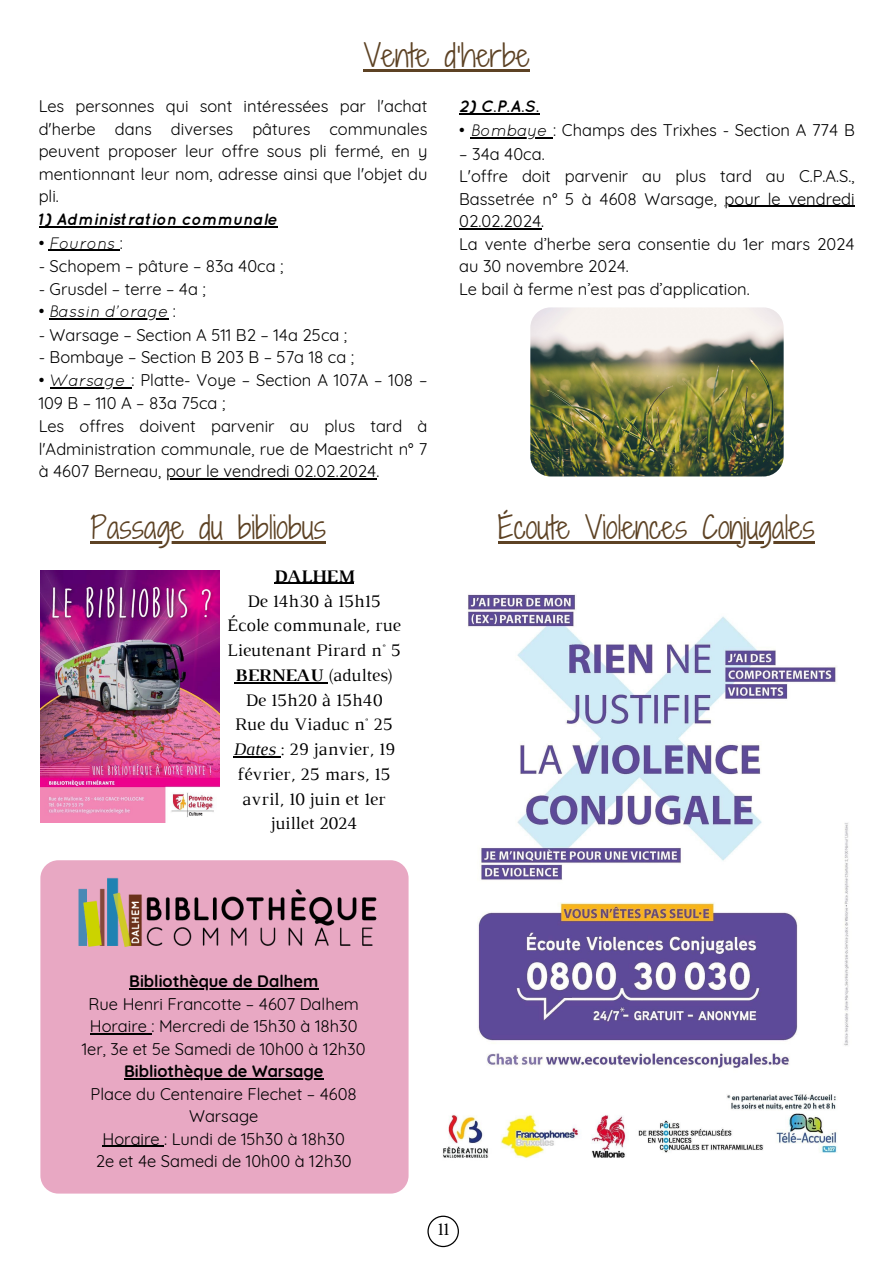
<style>
.page{position:relative;width:893px;height:1264px;background:#fff}
.page>*{position:absolute;margin:0;border:0;box-sizing:border-box;transform-origin:0 0}
.t1{font:30px "Shadows Into Light Two";color:#5d4224}
.t2{font:18px/24.8px "Luthier";color:#000}
.t3{font:700 18px "Luthier";color:#000}
.t4{font:16.5px/22.5px "Quicksand";color:#000;text-align:justify}
.t5{font:700 16.5px "Quicksand";color:#000}
.t6{font:italic 700 16.5px "Quicksand";color:#000}
.t7{font:italic 16.5px "Quicksand";color:#000}
.s1{font-style:normal}
.s2{font-style:italic}
.s3{font-weight:700}
</style>
<div class="page">
<svg style="left:427px;top:1215px;width:32px;height:32px"></svg>
<img style="left:530px;top:307px;width:253px;height:169px;border-radius:20px">
<img style="left:443px;top:594px;width:406px;height:564px">
<hr style="left:364px;top:69px;width:165px;height:2px;background:#5d4224">
<hr style="left:39px;top:226px;width:238px;height:1px;background:#000">
<hr style="left:49px;top:250px;width:71px;height:1px;background:#000">
<hr style="left:49px;top:318px;width:119px;height:1px;background:#000">
<hr style="left:50px;top:387px;width:81px;height:1px;background:#000">
<hr style="left:166px;top:478px;width:210px;height:1px;background:#000">
<hr style="left:459px;top:113px;width:80px;height:2px;background:#000">
<hr style="left:470px;top:137px;width:83px;height:1px;background:#000">
<hr style="left:724px;top:206px;width:130px;height:1px;background:#000">
<hr style="left:459px;top:228px;width:82px;height:1px;background:#000">
<img style="left:40px;top:570px;width:179px;height:252px">
<hr style="left:90px;top:541px;width:236px;height:2px;background:#5d4224">
<hr style="left:274px;top:583px;width:80px;height:1px;background:#000">
<hr style="left:235px;top:682px;width:93px;height:1px;background:#000">
<hr style="left:233px;top:756px;width:47px;height:1px;background:#000">
<div style="left:40px;top:860px;width:368px;height:333px;background:#e8a8c3;border-radius:18px"></div>
<img style="left:78px;top:878px;width:299px;height:69px">
<hr style="left:129px;top:988px;width:189px;height:1px;background:#000">
<hr style="left:90px;top:1033px;width:61px;height:1px;background:#000">
<hr style="left:124px;top:1078px;width:199px;height:1px;background:#000">
<hr style="left:103px;top:1145px;width:61px;height:1px;background:#000">
<hr style="left:497px;top:541px;width:317px;height:2px;background:#5d4224">
<p class="t1" style="left:364px;top:33px;width:167px">Vente d’herbe</p>
<p class="t4" style="left:39px;top:95px;width:390px">Les personnes qui sont intéressées par l'achat d'herbe dans diverses pâtures communales peuvent proposer leur offre sous pli fermé, en y mentionnant leur nom, adresse ainsi que l'objet du pli.</p>
<p class="t6" style="left:39px;top:209px;width:240px">1) Administration communale</p>
<p class="t7" style="left:39px;top:233px;width:86px"><span class="s1">•</span> Fourons <span class="s1">:</span></p>
<p class="t4" style="left:39px;top:255px;width:246px">- Schopem – pâture – 83a 40ca ;</p>
<p class="t4" style="left:39px;top:277px;width:169px">- Grusdel – terre – 4a ;</p>
<p class="t7" style="left:39px;top:301px;width:138px"><span class="s1">•</span> Bassin d’orage <span class="s1">:</span></p>
<p class="t4" style="left:39px;top:323px;width:310px">- Warsage – Section A 511 B2 – 14a 25ca ;</p>
<p class="t4" style="left:39px;top:346px;width:317px">- Bombaye – Section B 203 B – 57a 18 ca ;</p>
<p class="t4" style="left:39px;top:368px;width:390px;line-height:23.7px">• <span class="s2">Warsage</span> : Platte- Voye – Section A 107A – 108 –<br>109 B – 110 A – 83a 75ca ;</p>
<p class="t4" style="left:39px;top:414px;width:390px">Les offres doivent parvenir au plus tard à l'Administration communale, rue de Maestricht n° 7 à 4607 Berneau, pour le vendredi 02.02.2024.</p>
<p class="t6" style="left:459px;top:97px;width:82px">2) C.P.A.S.</p>
<p class="t4" style="left:459px;top:118px;width:397px">• <span class="s2">Bombaye</span> : Champs des Trixhes - Section A 774 B</p>
<p class="t4" style="left:459px;top:142px;width:87px">– 34a 40ca.</p>
<p class="t4" style="left:459px;top:165px;width:397px">L'offre doit parvenir au plus tard au C.P.A.S., Bassetrée n° 5 à 4608 Warsage, pour le vendredi 02.02.2024.</p>
<p class="t4" style="left:459px;top:232px;width:397px">La vente d’herbe sera consentie du 1er mars 2024 au 30 novembre 2024.</p>
<p class="t4" style="left:459px;top:277px;width:292px">Le bail à ferme n’est pas d’application.</p>
<p class="t1" style="left:90px;top:505px;width:237px">Passage du bibliobus</p>
<p class="t3" style="left:274px;top:569px;width:81px">DALHEM</p>
<p class="t2" style="left:247px;top:589px;width:135px">De 14h30 à 15h15</p>
<p class="t2" style="left:227px;top:614px;width:175px">École communale, rue<br>Lieutenant Pirard n° 5</p>
<p class="t2" style="left:235px;top:664px;width:160px"><span class="s3">BERNEAU</span> (adultes)</p>
<p class="t2" style="left:245px;top:688px;width:138px">De 15h20 à 15h40</p>
<p class="t2" style="left:235px;top:713px;width:159px">Rue du Viaduc n° 25</p>
<p class="t2" style="left:233px;top:738px;width:164px;text-align:center"><span class="s2">Dates</span> : 29 janvier, 19 février, 25 mars, 15 avril, 10 juin et 1er juillet 2024</p>
<p class="t1" style="left:497px;top:505px;width:318px">Écoute Violences Conjugales</p>
<p class="t5" style="left:129px;top:970px;width:190px">Bibliothèque de Dalhem</p>
<p class="t4" style="left:88px;top:992px;width:272px">Rue Henri Francotte – 4607 Dalhem</p>
<p class="t4" style="left:90px;top:1014px;width:269px">Horaire : Mercredi de 15h30 à 18h30</p>
<p class="t4" style="left:82px;top:1037px;width:285px">1er, 3e et 5e Samedi de 10h00 à 12h30</p>
<p class="t5" style="left:124px;top:1060px;width:201px">Bibliothèque de Warsage</p>
<p class="t4" style="left:91px;top:1082px;width:268px;text-align:center">Place du Centenaire Flechet – 4608<br>Warsage</p>
<p class="t4" style="left:103px;top:1127px;width:244px">Horaire : Lundi de 15h30 à 18h30</p>
<p class="t4" style="left:96px;top:1149px;width:257px">2e et 4e Samedi de 10h00 à 12h30</p>
<p class="t2" style="left:437px;top:1217px;width:13px">11</p>
</div>
